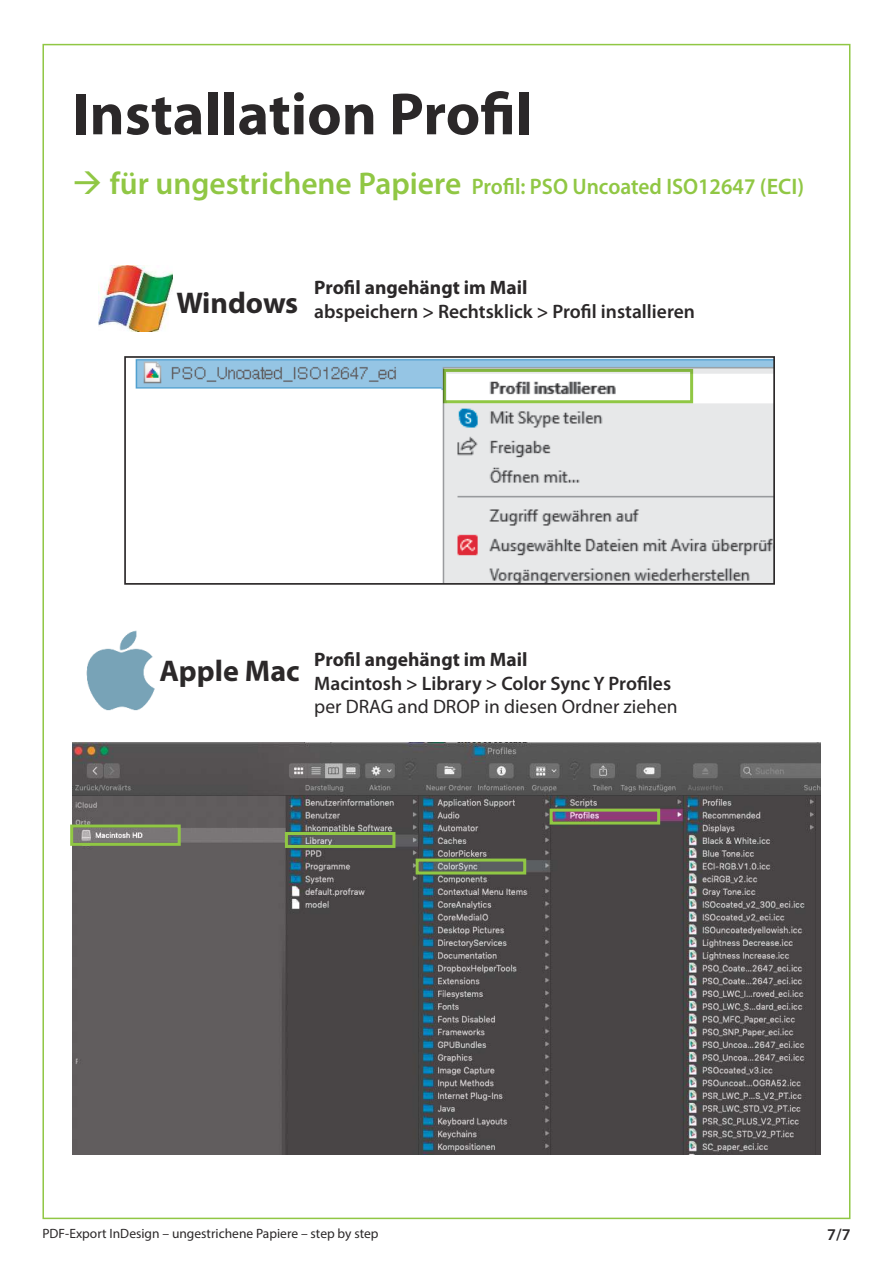
<style>
.page{position:relative;width:893px;height:1263px;background:#fff}
.page>*{position:absolute;margin:0;border:0;box-sizing:border-box;transform-origin:0 0}
.t1{font:700 60px "Myriad Pro";color:#2b2829}
.t2{font:700 30px "Myriad Pro";color:#2b2829}
.t3{font:600 22.5px "Myriad Pro";color:#90c744;scale:.95 1}
.t4{font:600 19.5px "Myriad Pro";color:#2b2829}
.t5{font:700 19.5px "Myriad Pro";color:#2b2829}
.t6{font:19.5px "Myriad Pro";color:#2b2829}
.t7{font:600 16.5px "Myriad Pro";color:#2b2829}
.t8{font:13.5px "Myriad Pro";color:#2b2829}
.s1{font-size:31.5px}
</style>
<div class="page">
<img style="left:98px;top:266px;width:74px;height:65px">
<img style="left:135px;top:359px;width:637px;height:223px">
<div style="left:124px;top:356px;width:651px;height:229px;border:2px solid #2b2829"></div>
<div style="left:443px;top:369px;width:250px;height:34px;border:3px solid #90c744"></div>
<img style="left:86px;top:630px;width:69px;height:81px">
<img style="left:72px;top:743px;width:749px;height:411px">
<div style="left:70px;top:824px;width:111px;height:22px;border:3px solid #90c744"></div>
<div style="left:285px;top:832px;width:110px;height:16px;border:3px solid #90c744"></div>
<div style="left:416px;top:858px;width:110px;height:16px;border:3px solid #90c744"></div>
<div style="left:550px;top:809px;width:110px;height:15px;border:3px solid #90c744"></div>
<h1 class="t1" style="left:72px;top:83px;width:461px">Installation Profil</h1>
<p class="t3" style="left:72px;top:178px;width:772px">→ <span class="s1">für ungestrichene Papiere</span> Profil: PSO Uncoated ISO12647 (ECI)</p>
<h2 class="t2" style="left:176px;top:287px;width:123px">Windows</h2>
<p class="t5" style="left:314px;top:278px;width:215px">Profil angehängt im Mail</p>
<p class="t4" style="left:314px;top:304px;width:382px">abspeichern &gt; Rechtsklick &gt; Profil installieren</p>
<h2 class="t2" style="left:159px;top:655px;width:142px">Apple Mac</h2>
<p class="t5" style="left:314px;top:650px;width:215px">Profil angehängt im Mail</p>
<p class="t4" style="left:314px;top:676px;width:358px">Macintosh &gt; Library &gt; Color Sync Y Profiles</p>
<p class="t6" style="left:314px;top:699px;width:365px">per DRAG and DROP in diesen Ordner ziehen</p>
<p class="t8" style="left:42px;top:1228px;width:338px">PDF-Export InDesign – ungestrichene Papiere – step by step</p>
<p class="t7" style="left:827px;top:1228px;width:25px">7/7</p>
</div>
